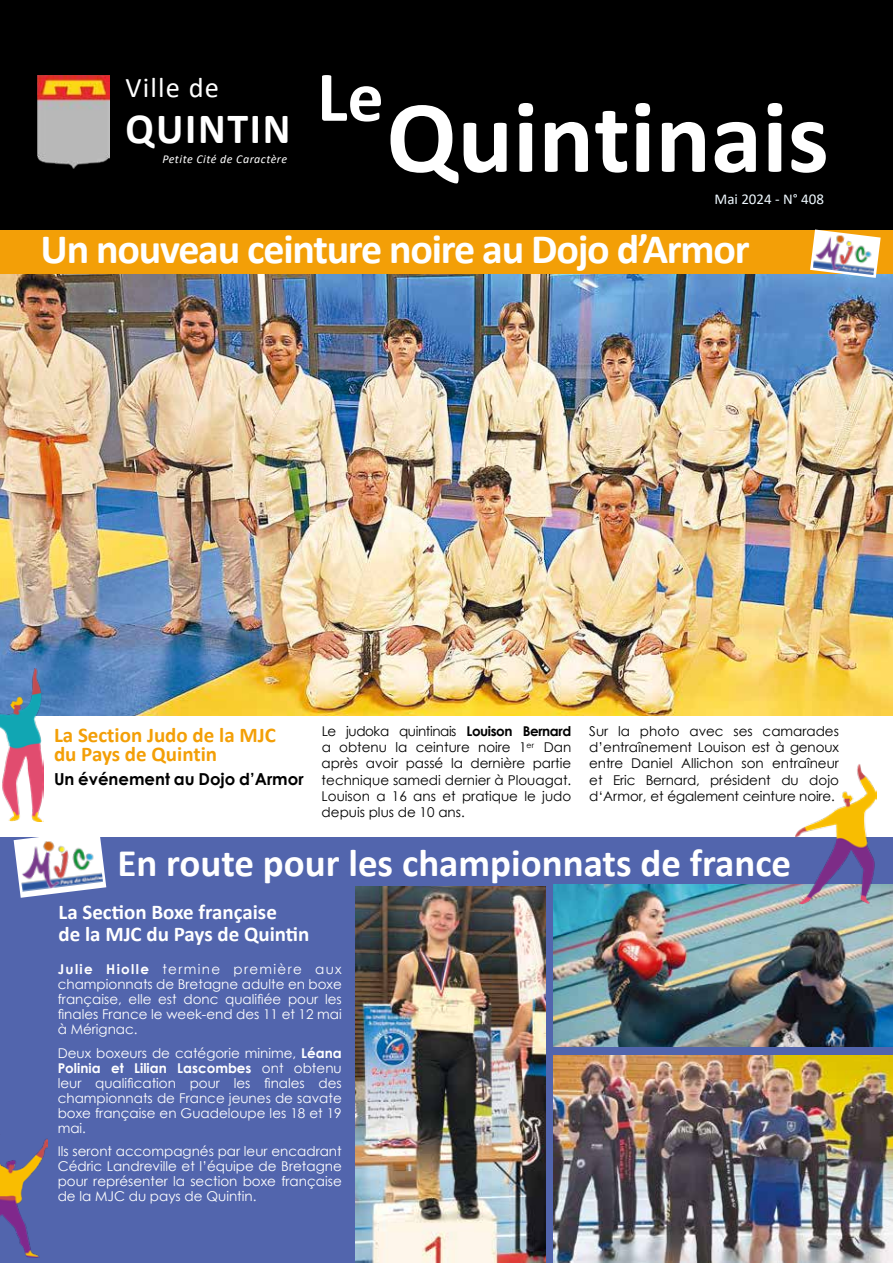
<style>
.page{position:relative;width:893px;height:1263px;background:#fff}
.page>*{position:absolute;margin:0;border:0;box-sizing:border-box;transform-origin:0 0}
.t1{font:700 103.5px "Calibri";color:#fff}
.t2{font:700 72px "Calibri";color:#fff}
.t3{font:700 43.2px "Calibri";letter-spacing:.04em;color:#fff}
.t4{font:700 42px "Calibri";letter-spacing:-.03em;color:#fff}
.t5{font:700 39px "Calibri";color:#fff}
.t6{font:28.5px "Calibri";letter-spacing:.04em;color:#fff}
.t7{font:700 21px/22px "Calibri";color:#fff}
.t8{font:700 21px/19.5px "Calibri";color:#f39f07}
.t9{font:700 16.5px "Century Gothic";color:#000}
.t10{font:15px "Calibri";color:#eef8fe}
.t11{font:13.5px/15px "Century Gothic";color:#fff;text-align:justify}
.t12{font:13.5px/16.2px "Century Gothic";color:#000;text-align:justify}
.t13{font:italic 12px "Calibri";letter-spacing:.04em;color:#fff}
.s1{font-weight:700}
</style>
<div class="page">
<div style="left:0;top:230px;width:893px;height:303px;background:#f39f07"></div>
<div style="left:0;top:864px;width:893px;height:399px;background:#5265ad"></div>
<img style="left:554px;top:885px;width:339px;height:161px">
<img style="left:554px;top:1055px;width:339px;height:208px">
<img style="left:355px;top:886px;width:191px;height:377px">
<img style="left:0;top:274px;width:893px;height:442px">
<div style="left:0;top:0;width:893px;height:230px;background:#000"></div>
<img style="left:37px;top:76px;width:73px;height:92px">
<div style="left:0;top:837px;width:893px;height:39px;background:#5265ad"></div>
<svg style="left:810px;top:230px;width:71px;height:48px"></svg>
<img style="left:813px;top:233px;width:65px;height:42px">
<svg style="left:14px;top:839px;width:92px;height:59px"></svg>
<img style="left:17px;top:837px;width:86px;height:55px">
<img style="left:0;top:1138px;width:48px;height:120px">
<img style="left:795px;top:764px;width:82px;height:139px">
<img style="left:0;top:669px;width:44px;height:153px">
<h3 class="t6" style="left:126px;top:68px;width:95px">Ville de</h3>
<h3 class="t3" style="left:126px;top:98px;width:166px">QUINTIN</h3>
<p class="t13" style="left:162px;top:151px;width:126px">Petite Cité de Caractère</p>
<h2 class="t2" style="left:317px;top:46px;width:68px">Le</h2>
<h1 class="t1" style="left:386px;top:64px;width:444px">Quintinais</h1>
<p class="t10" style="left:714px;top:188px;width:111px">Mai 2024 - N° 408</p>
<h3 class="t4" style="left:40px;top:219px;width:711px">Un nouveau ceinture noire au Dojo d’Armor</h3>
<h3 class="t8" style="left:54px;top:725px;width:223px">La Section Judo de la MJC du Pays de Quintin</h3>
<p class="t9" style="left:54px;top:767px;width:251px">Un événement au Dojo d’Armor</p>
<p class="t12" style="left:322px;top:723px;width:251px">Le judoka quintinais <span class="s1">Louison Bernard </span>a obtenu la ceinture noire 1<sup>er</sup> Dan après avoir passé la dernière partie technique samedi dernier à Plouagat.<br>Louison a 16 ans et pratique le judo depuis plus de 10 ans.</p>
<p class="t12" style="left:589px;top:723px;width:251px">Sur la photo avec ses camarades d’entraînement Louison est à genoux entre Daniel Allichon son entraîneur et Eric Bernard, président du dojo d‘Armor, et également ceinture noire.</p>
<h3 class="t5" style="left:117px;top:835px;width:675px">En route pour les championnats de france</h3>
<h3 class="t7" style="left:58px;top:901px;width:253px">La Section Boxe française<br>de la MJC du Pays de Quintin</h3>
<p class="t11" style="left:58px;top:962px;width:286px"><span class="s1">Julie Hiolle</span> termine première aux championnats de Bretagne adulte en boxe française, elle est donc qualifiée pour les finales France le week-end des 11 et 12 mai à Mérignac.</p>
<p class="t11" style="left:58px;top:1045px;width:286px">Deux boxeurs de catégorie minime, <span class="s1">Léana Polinia et Lilian Lascombes</span> ont obtenu leur qualification pour les finales des championnats de France jeunes de savate boxe française en Guadeloupe les 18 et 19 mai.</p>
<p class="t11" style="left:58px;top:1144px;width:286px">Ils seront accompagnés par leur encadrant Cédric Landreville et l’équipe de Bretagne pour représenter la section boxe française de la MJC du pays de Quintin.</p>
</div>
